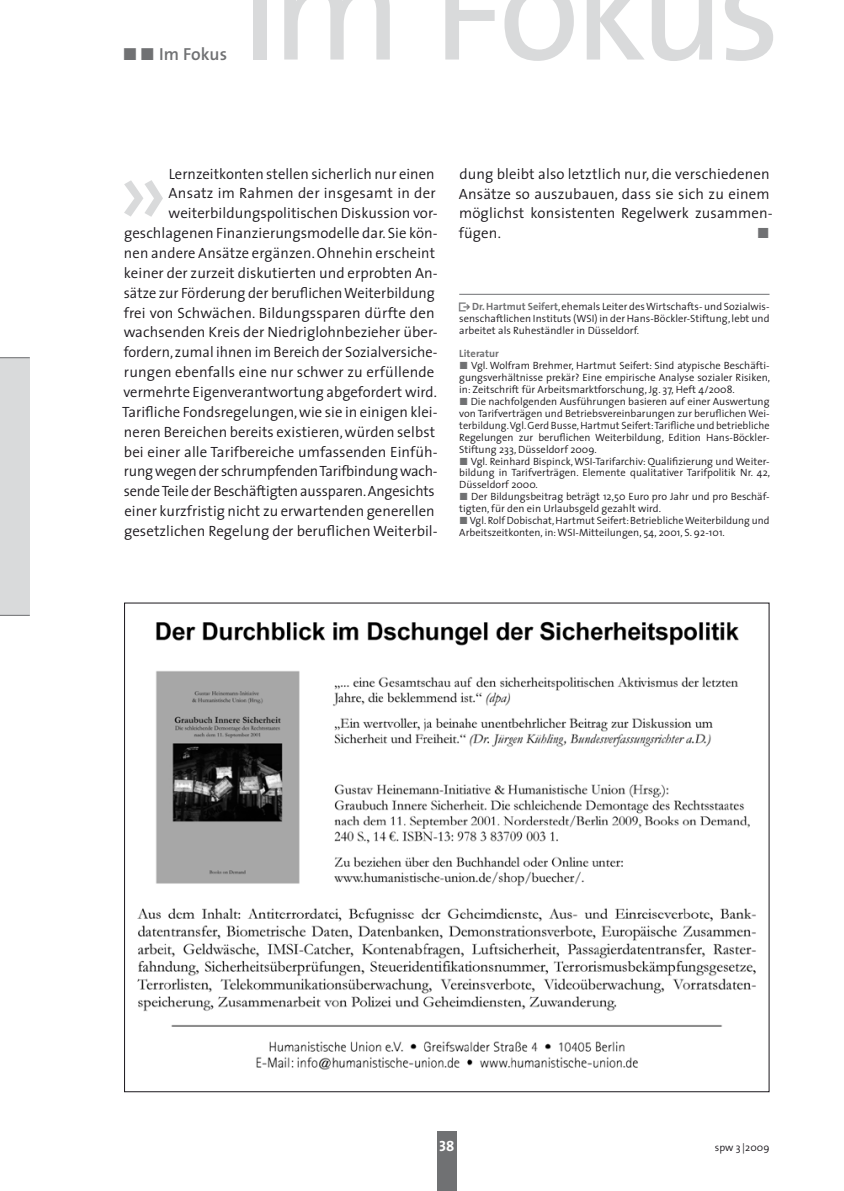
<style>
.page{position:relative;width:844px;height:1191px;background:#fff}
.page>*{position:absolute;margin:0;border:0;box-sizing:border-box;transform-origin:0 0}
.t1{font:101.5px "The Sans";color:#d9dadb}
.t2{font:600 17.5px "The Sans";letter-spacing:.005em;color:#707173}
.t3{font:300 14.88px/19.8px "The Sans";letter-spacing:.005em;color:#1a171c;text-align:right}
.t4{font:14.88px "The Sans Bold Caps";color:#fff}
.t5{font:14.88px "The Sans Bold Expert";color:#707173}
.t6{font:300 10.5px/11.9px "The Sans";letter-spacing:.005em;color:#1a171c;text-align:justify}
.s1{font-family:"The Sans Bold Expert";font-weight:400}
.s2{font-family:"The Sans Bold Expert";font-weight:400;color:#707173}
.s3{font-weight:700;color:#707173}
</style>
<div class="page">
<div style="left:437px;top:1131px;width:19px;height:60px;background:#707173"></div>
<div style="left:0;top:357px;width:30px;height:258px;background:#d9dadb"></div>
<hr style="left:0;top:357px;width:30px;height:1px;background:#707173">
<hr style="left:0;top:615px;width:30px;height:1px;background:#707173">
<div style="left:252px;top:0;width:14px;height:60px;background:#d9dadb"></div>
<svg style="left:284px;top:0;width:106px;height:60px"></svg>
<svg style="left:445px;top:0;width:49px;height:60px"></svg>
<svg style="left:504px;top:0;width:69px;height:61px"></svg>
<svg style="left:586px;top:0;width:58px;height:60px"></svg>
<svg style="left:652px;top:0;width:59px;height:61px"></svg>
<svg style="left:725px;top:0;width:48px;height:61px"></svg>
<hr style="left:459px;top:294px;width:310px;height:1px;background:#707173">
<img style="left:137px;top:621px;width:619px;height:449px">
<h2 class="t2" style="left:122px;top:39px;width:106px"><span class="s1">óó</span> Im Fokus</h2>
<p class="t3" style="left:122px;top:163px;width:317px">Lernzeitkonten stellen sicherlich nur einen<br>Ansatz im Rahmen der insgesamt in der weiterbildungspolitischen Diskussion vor&shy;geschlagenen Finanzierungsmodelle dar. Sie kön&shy;nen andere Ansätze ergänzen. Ohnehin erscheint keiner der zurzeit diskutierten und erprobten An&shy;sätze zur Förderung der beruflichen Weiterbildung frei von Schwächen. Bildungssparen dürfte den wachsenden Kreis der Niedriglohnbezieher über&shy;fordern, zumal ihnen im Bereich der Sozialversiche&shy;rungen ebenfalls eine nur schwer zu erfüllende vermehrte Eigenverantwortung abgefordert wird.<br>Tarifliche Fondsregelungen, wie sie in einigen klei&shy;neren Bereichen bereits existieren, würden selbst bei einer alle Tarifbereiche umfassenden Einfüh&shy;rung wegen der schrumpfenden Tarifbindung wach&shy;sende Teile der Beschäftigten aussparen. Angesichts einer kurzfristig nicht zu erwartenden generellen gesetzlichen Regelung der beruflichen Weiterbil-</p>
<h3 class="t3" style="left:458px;top:163px;width:315px;text-align:left">dung bleibt also letztlich nur, die verschiedenen Ansätze so auszubauen, dass sie sich zu einem möglichst konsistenten Regelwerk zusammen&shy;fügen.</h3>
<h1 class="t1" style="left:117px;top:105px;width:53px">»</h1>
<h3 class="t5" style="left:756px;top:221px;width:14px">ó</h3>
<p class="t6" style="left:459px;top:300px;width:312px"><span class="s2">û</span> <span class="s3">Dr. Hartmut Seifert</span>, ehemals Leiter des Wirtschafts- und Sozialwis&shy;senschaftlichen Instituts (WSI) in der Hans-Böckler-Stiftung, lebt und arbeitet als Ruheständler in Düsseldorf.</p>
<p class="t6" style="left:459px;top:347px;width:312px;text-align:left"><span class="s3">Literatur<br></span><span class="s2">ó</span> Vgl. Wolfram Brehmer, Hartmut Seifert: Sind atypische Beschäfti&shy;gungsverhältnisse prekär? Eine empirische Analyse sozialer Risiken, in: Zeitschrift für Arbeitsmarktforschung, Jg. 37, Heft 4/2008.<br><span class="s2">ó</span> Die nachfolgenden Ausführungen basieren auf einer Auswertung von Tarifverträgen und Betriebsvereinbarungen zur beruflichen Wei&shy;terbildung. Vgl. Gerd Busse, Hartmut Seifert: Tarifliche und betriebliche Regelungen zur beruflichen Weiterbildung, Edition Hans-Böckler-Stiftung 233, Düsseldorf 2009.<br><span class="s2">ó</span> Vgl. Reinhard Bispinck, WSI-Tarifarchiv: Qualifizierung und Weiter&shy;bildung in Tarifverträgen. Elemente qualitativer Tarifpolitik Nr. 42, Düsseldorf 2000.<br><span class="s2">ó</span> Der Bildungsbeitrag beträgt 12,50 Euro pro Jahr und pro Beschäf&shy;tigten, für den ein Urlaubsgeld gezahlt wird.<br><span class="s2">ó</span> Vgl. Rolf Dobischat, Hartmut Seifert: Betriebliche Weiterbildung und Arbeitszeitkonten, in: WSI-Mitteilungen, 54, 2001, S. 92-101.</p>
<h3 class="t4" style="left:439px;top:1133px;width:17px">38</h3>
<p class="t6" style="left:714px;top:1141px;width:56px">spw 3 |2009</p>
</div>
